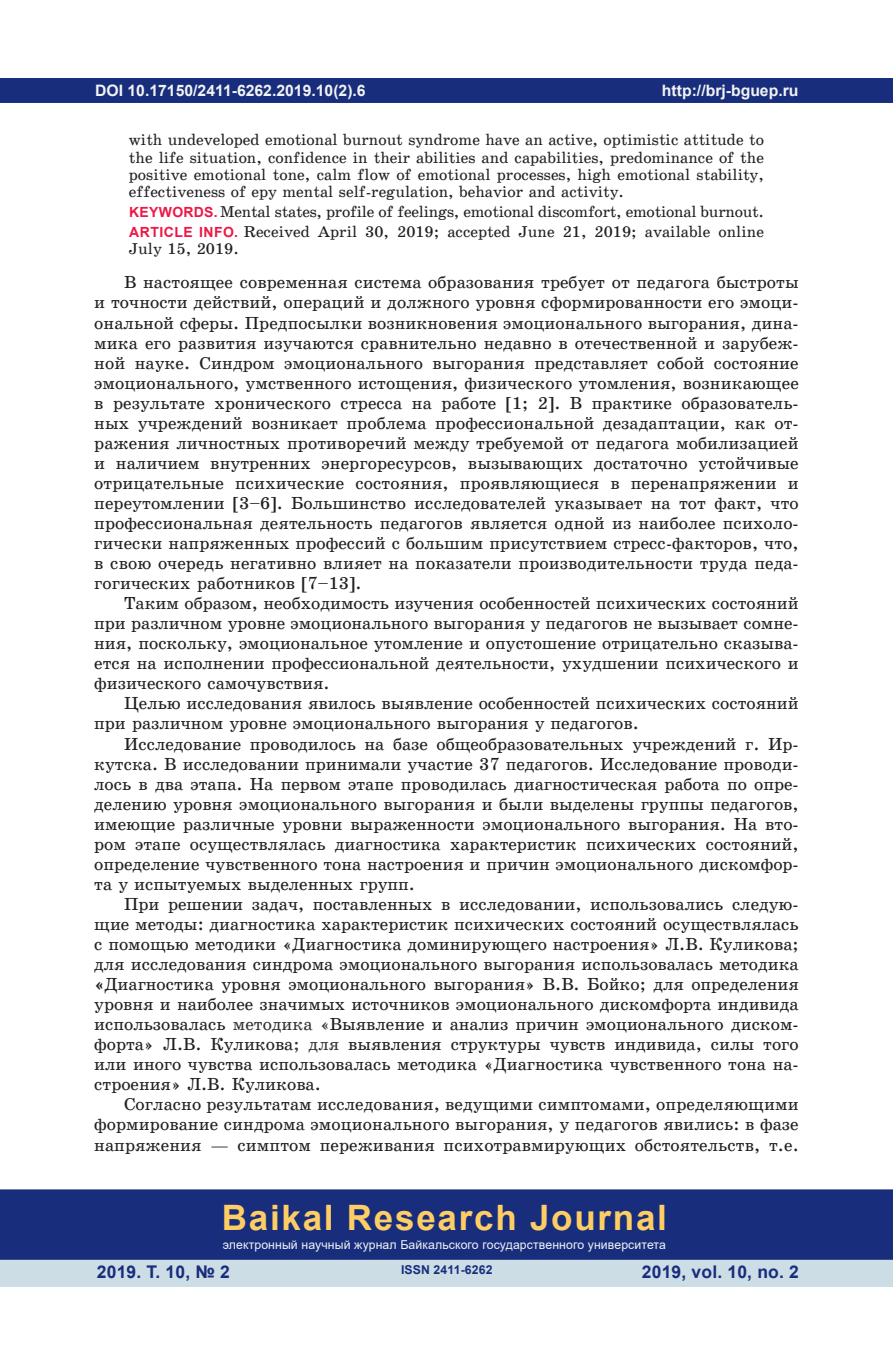
<style>
.page{position:relative;width:893px;height:1360px;background:#fff}
.page>*{position:absolute;margin:0;border:0;box-sizing:border-box;transform-origin:0 0}
.t1{font:700 35px "Arial";letter-spacing:.05em;color:#fecd64}
.Текст{font:17.5px/19.9px "School Book C";color:#231f20;text-align:justify}
.t2{font:700 17.5px "Arial";letter-spacing:.01em;color:#182d7c}
.Аннотация_текст{font:15.75px/17.3px "School Book C";color:#231f20;text-align:justify}
.Инфа{font:15.75px/17.3px "School Book C";color:#231f20}
.КС{font:15.75px "School Book C";letter-spacing:-.015em;color:#231f20}
.t3{font:700 15.75px "Arial";color:#f2f3f4}
.t4{font:12.25px "Arial";letter-spacing:.01em;color:#f2f3f4}
.t5{font:700 12.25px "Arial";letter-spacing:.01em;color:#182d7c}
.s1{font-family:"Arial";font-weight:700;font-size:14px;color:#ed1845}
.s2{font-family:"School Book C Bold"}
.s3{color:#333}
</style>
<div class="page">
<div style="left:0;top:78px;width:893px;height:25px;background:#182d7c"></div>
<div style="left:0;top:1258px;width:893px;height:28px;background:#cddde6"></div>
<div style="left:0;top:1189px;width:893px;height:70px;background:#182d7c;border:2px solid #182d7c"></div>
<p class="t3" style="left:95px;top:79px;width:272px">DOI 10.17150/2411-6262.2019.10(2).6</p>
<p class="Аннотация_текст" style="left:129px;top:131px;width:636px">with undeveloped emotional burnout syndrome have an active, optimistic attitude to the life situation, confidence in their abilities and capabilities, predominance of the positive emotional tone, calm flow of emotional processes, high emotional stability, effectiveness of еру mental self-regulation, behavior and activity.</p>
<p class="КС" style="left:129px;top:203px;width:636px"><span class="s1">KEYWORDS.</span> Mental states, profile of feelings, emotional discomfort, emotional burnout.</p>
<p class="Инфа" style="left:129px;top:223px;width:636px"><span class="s1">ARTICLE INFO.</span> Received April 30, 2019; accepted June 21, 2019; available online<br>July 15, 2019.</p>
<p class="Текст" style="left:94px;top:273px;width:706px;text-indent:30px">В настоящее современная система образования требует от педагога быстроты и точности действий, операций и должного уровня сформированности его эмоци&shy;ональной сферы. Предпосылки возникновения эмоционального выгорания, дина&shy;мика его развития изучаются сравнительно недавно в отечественной и зарубеж&shy;ной науке. Синдром эмоционального выгорания представляет собой состояние эмоционального, умственного истощения, физического утомления, возникающее в результате хронического стресса на работе [1; 2]. В практике образователь&shy;ных учреждений возникает проблема профессиональной дезадаптации, как от&shy;ражения личностных противоречий между требуемой от педагога мобилизацией и наличием внутренних энергоресурсов, вызывающих достаточно устойчивые отрицательные психические состояния, проявляющиеся в перенапряжении и переутомлении [3–6]. Большинство исследователей указывает на тот факт, что профессиональная деятельность педагогов является одной из наиболее психоло&shy;гически напряженных профессий с большим присутствием стресс-факторов, что, в свою очередь негативно влияет на показатели производительности труда педа&shy;гогических работников [7–13].</p>
<p class="Текст" style="left:94px;top:593px;width:706px;text-indent:30px">Таким образом, необходимость изучения особенностей психических состояний при различном уровне эмоционального выгорания у педагогов не вызывает сомне&shy;ния, поскольку, эмоциональное утомление и опустошение отрицательно сказыва&shy;ется на исполнении профессиональной деятельности, ухудшении психического и физического самочувствия.</p>
<p class="Текст" style="left:94px;top:693px;width:706px;text-indent:30px">Целью исследования явилось выявление особенностей психических состояний при различном уровне эмоционального выгорания у педагогов.</p>
<p class="Текст" style="left:94px;top:733px;width:706px;text-indent:30px">Исследование проводилось на базе общеобразовательных учреждений г. Ир&shy;кутска. В исследовании принимали участие 37 педагогов. Исследование проводи&shy;лось в два этапа. На первом этапе проводилась диагностическая работа по опре&shy;делению уровня эмоционального выгорания и были выделены группы педагогов, имеющие различные уровни выраженности эмоционального выгорания. На вто&shy;ром этапе осуществлялась диагностика характеристик психических состояний, определение чувственного тона настроения и причин эмоционального дискомфор&shy;та у испытуемых выделенных групп.</p>
<p class="Текст" style="left:94px;top:894px;width:706px;text-indent:30px">При решении задач, поставленных в исследовании, использовались следую&shy;щие методы: диагностика характеристик психических состояний осуществлялась с помощью методики «Диагностика доминирующего настроения» Л.В. Куликова; для исследования синдрома эмоционального выгорания использовалась методика <span class="s2">«</span>Диагностика уровня эмоционального выгорания» В.В. Бойко; для определения уровня и наиболее значимых источников эмоционального дискомфорта индивида использовалась <span class="s3">методика «</span>Выявление и анализ причин эмоционального диском&shy;форта» Л.В. Куликова<span class="s3">; для</span> выявления структуры чувств индивида, силы того или иного чувства использовалась методика «Диагностика чувственного тона на&shy;строения» Л.В. Куликова.</p>
<p class="Текст" style="left:94px;top:1094px;width:706px;text-indent:30px">Согласно результатам исследования, ведущими симптомами, определяющими формирование синдрома эмоционального выгорания, у педагогов явились: в фазе напряжения — симптом переживания психотравмирующих обстоятельств, т.е.</p>
<p class="t3" style="left:662px;top:79px;width:138px">http://brj-bguep.ru</p>
<p class="t3" style="left:357px;top:79px;width:10px">5</p>
<h1 class="t1" style="left:222px;top:1192px;width:447px">Baikal Research Journal</h1>
<p class="t4" style="left:223px;top:1236px;width:445px">электронный научный журнал Байкальского государственного университета</p>
<p class="t2" style="left:97px;top:1259px;width:135px">2019. Т. 10, № 2</p>
<p class="t5" style="left:401px;top:1261px;width:93px">ISSN 2411-6262</p>
<p class="t2" style="left:642px;top:1259px;width:159px">2019, vol. 10, no. 2</p>
</div>
